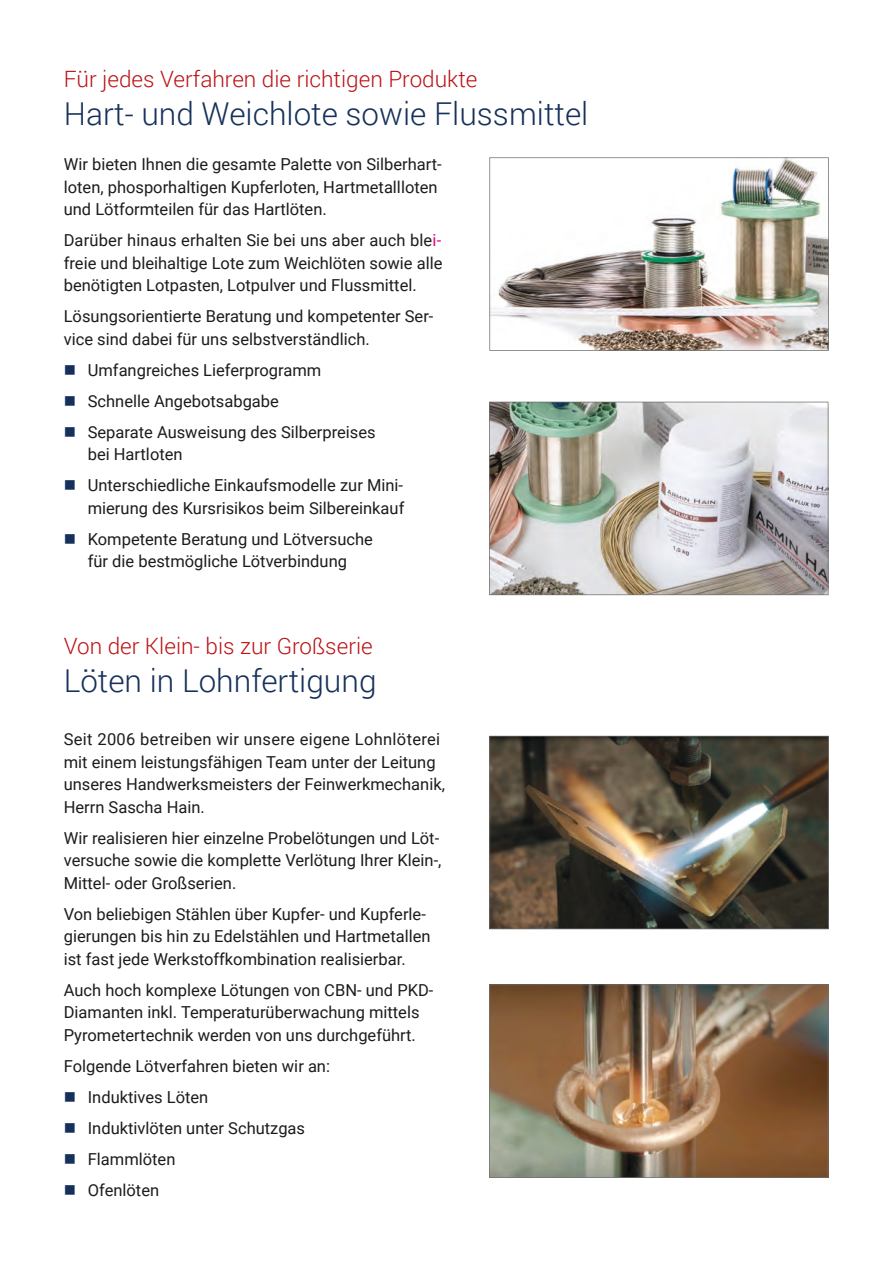
<style>
.page{position:relative;width:893px;height:1263px;background:#fff}
.page>*{position:absolute;margin:0;border:0;box-sizing:border-box;transform-origin:0 0}
.t1{font:300 31.5px "Roboto";color:#15305a}
.t2{font:300 22.5px "Roboto";color:#bb1216}
.t3{font:16.5px/22.5px "Roboto";color:#1c1c1c}
.s1{color:#e4007e}
.s2{color:#15305a}
</style>
<div class="page">
<img style="left:489px;top:157px;width:340px;height:194px">
<img style="left:489px;top:736px;width:340px;height:193px">
<img style="left:489px;top:402px;width:339px;height:193px">
<img style="left:489px;top:984px;width:339px;height:194px">
<h2 class="t2" style="left:64px;top:64px;width:415px">Für jedes Verfahren die richtigen Produkte</h2>
<h1 class="t1" style="left:64px;top:92px;width:526px">Hart- und Weichlote sowie Flussmittel</h1>
<p class="t3" style="left:64px;top:152px;width:380px">Wir bieten Ihnen die gesamte Palette von Silberhart&shy;loten, phosporhaltigen Kupferloten, Hartmetallloten und Lötformteilen für das Hartlöten.</p>
<p class="t3" style="left:64px;top:228px;width:380px;text-align:justify">Darüber hinaus erhalten Sie bei uns aber auch ble<span class="s1">i&shy;</span>freie und bleihaltige Lote zum Weichlöten sowie alle benötigten Lotpasten, Lotpulver und Flussmittel.</p>
<p class="t3" style="left:64px;top:304px;width:371px">Lösungsorientierte Beratung und kompetenter Ser&shy;vice sind dabei für uns selbstverständlich.</p>
<p class="t3" style="left:64px;top:358px;width:259px"><span class="s2">■</span> Umfangreiches Lieferprogramm</p>
<p class="t3" style="left:64px;top:389px;width:217px"><span class="s2">■</span> Schnelle Angebotsabgabe</p>
<p class="t3" style="left:88px;top:420px;width:289px;text-indent:-24px"><span class="s2">■</span> Separate Ausweisung des Silberpreises bei Hartloten</p>
<p class="t3" style="left:64px;top:473px;width:342px;text-align:right"><span class="s2">■</span> Unterschiedliche Einkaufsmodelle zur Mini&shy;mierung des Kursrisikos beim Silbereinkauf</p>
<p class="t3" style="left:64px;top:527px;width:311px;text-align:center"><span class="s2">■</span> Kompetente Beratung und Lötversuche für die bestmögliche Lötverbindung</p>
<h2 class="t2" style="left:64px;top:630px;width:310px">Von der Klein- bis zur Großserie</h2>
<h1 class="t1" style="left:64px;top:659px;width:314px">Löten in Lohnfertigung</h1>
<p class="t3" style="left:64px;top:728px;width:383px">Seit 2006 betreiben wir unsere eigene Lohnlöterei mit einem leistungsfähigen Team unter der Leitung unseres Handwerksmeisters der Feinwerkmechanik, Herrn Sascha Hain.</p>
<p class="t3" style="left:64px;top:826px;width:379px">Wir realisieren hier einzelne Probelötungen und Löt&shy;versuche sowie die komplette Verlötung Ihrer Klein-,<br>Mittel- oder Großserien.</p>
<p class="t3" style="left:64px;top:902px;width:368px">Von beliebigen Stählen über Kupfer- und Kupferle&shy;gierungen bis hin zu Edelstählen und Hartmetallen ist fast jede Werkstoffkombination realisierbar.</p>
<p class="t3" style="left:64px;top:978px;width:371px">Auch hoch komplexe Lötungen von CBN- und PKD-<br>Diamanten inkl. Temperaturüberwachung mittels<br>Pyrometertechnik werden von uns durchgeführt.</p>
<p class="t3" style="left:64px;top:1054px;width:268px">Folgende Lötverfahren bieten wir an:</p>
<p class="t3" style="left:64px;top:1085px;width:146px"><span class="s2">■</span> Induktives Löten</p>
<p class="t3" style="left:64px;top:1116px;width:243px"><span class="s2">■</span> Induktivlöten unter Schutzgas</p>
<p class="t3" style="left:64px;top:1147px;width:113px"><span class="s2">■</span> Flammlöten</p>
<p class="t3" style="left:64px;top:1178px;width:97px"><span class="s2">■</span> Ofenlöten</p>
</div>
